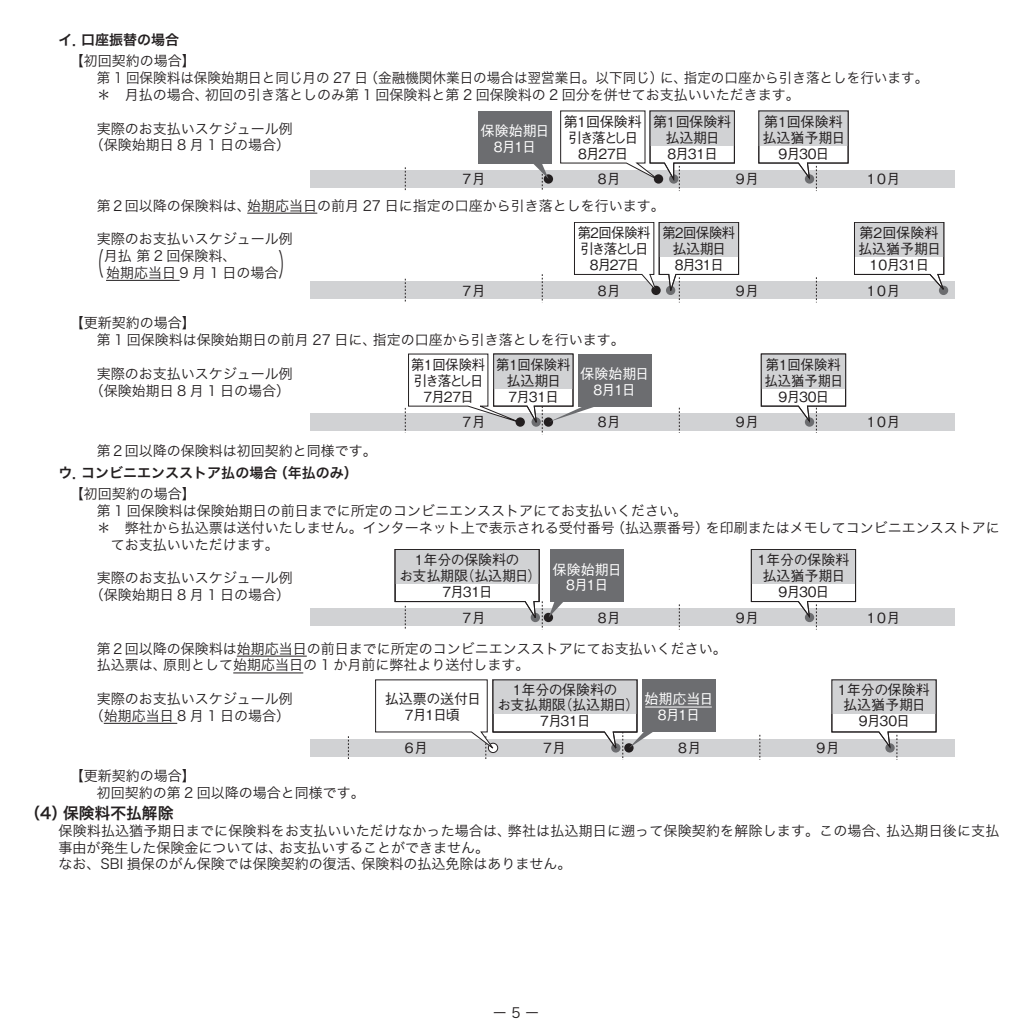
<style>
.page{position:relative;width:1032px;height:1032px;background:#fff}
.page>*{position:absolute;margin:0;border:0;box-sizing:border-box;transform-origin:0 0}
.t1{font:30.8px "Hira Kaku Std N W3";color:#231f20;scale:.45 1}
.t2{font:15.75px "Hira Kaku Std N W6";color:#231f20}
.t3{font:14px/16.8px "Hira Kaku Std N W3";color:#231f20}
.t4{font:14px/15.8px "Gothic BBB Pro Medium 90 pv RKSJ H";letter-spacing:-.01em;color:#231f20;text-align:center}
.t5{font:14px/15.8px "Gothic BBB Pro Medium 90 pv RKSJ H";letter-spacing:-.065em;color:#fff;text-align:center}
.t6{font:14px/15.8px "Gothic BBB Pro Medium 90 pv RKSJ H";letter-spacing:-.01em;color:#231f20;text-align:center;scale:.95 1}
.t7{font:14px "Hira Kaku Std N W6";color:#231f20}
.t8{font:14px/15.8px "Gothic BBB Pro Medium 90 pv RKSJ H";letter-spacing:-.085em;color:#231f20;text-align:center}
.t9{font:14px/15.8px "Gothic BBB Pro Medium 90 pv RKSJ H";letter-spacing:-.105em;color:#231f20;text-align:center;scale:.95 1}
.t10{font:14px/15.8px "Gothic BBB Pro Medium 90 pv RKSJ H";letter-spacing:-.085em;color:#231f20;text-align:center;scale:.95 1}
.t11{font:14px/15.8px "Gothic BBB Pro Medium 90 pv RKSJ H";letter-spacing:-.03em;color:#231f20;text-align:center;scale:.95 1}
.t12{font:14px/15.8px "Gothic BBB Pro Medium 90 pv RKSJ H";letter-spacing:-.045em;color:#231f20;text-align:center}
.s1{font-size:30.8px}
</style>
<div class="page">
<hr style="left:247px;top:213px;width:70px;height:1px;background:#231f20">
<hr style="left:106px;top:280px;width:74px;height:1px;background:#231f20">
<hr style="left:237px;top:656px;width:70px;height:1px;background:#231f20">
<hr style="left:233px;top:673px;width:70px;height:1px;background:#231f20">
<hr style="left:104px;top:723px;width:73px;height:1px;background:#231f20">
<div style="left:310px;top:170px;width:644px;height:18px;background:#d1d2d4"></div>
<svg style="left:405px;top:167px;width:1px;height:24px"></svg>
<div style="left:544px;top:174px;width:9px;height:10px;background:#231f20;border-radius:50%"></div>
<svg style="left:528px;top:163px;width:21px;height:27px"></svg>
<div style="left:478px;top:111px;width:74px;height:52px;background:#6c6d70"></div>
<svg style="left:560px;top:111px;width:175px;height:80px"></svg>
<svg style="left:758px;top:111px;width:90px;height:80px"></svg>
<div style="left:310px;top:282px;width:644px;height:17px;background:#d1d2d4"></div>
<svg style="left:542px;top:274px;width:1px;height:27px"></svg>
<svg style="left:405px;top:279px;width:1px;height:23px"></svg>
<svg style="left:816px;top:277px;width:1px;height:25px"></svg>
<svg style="left:574px;top:222px;width:165px;height:80px"></svg>
<div style="left:939px;top:286px;width:9px;height:9px;background:#6c6d70;border-radius:50%"></div>
<svg style="left:854px;top:222px;width:91px;height:68px"></svg>
<div style="left:310px;top:413px;width:644px;height:18px;background:#d1d2d4"></div>
<svg style="left:679px;top:408px;width:1px;height:25px"></svg>
<div style="left:577px;top:354px;width:74px;height:52px;background:#6c6d70"></div>
<svg style="left:405px;top:354px;width:195px;height:79px"></svg>
<svg style="left:761px;top:354px;width:85px;height:79px"></svg>
<div style="left:310px;top:609px;width:644px;height:17px;background:#d1d2d4"></div>
<svg style="left:679px;top:604px;width:1px;height:25px"></svg>
<div style="left:544px;top:613px;width:9px;height:9px;background:#231f20;border-radius:50%"></div>
<svg style="left:549px;top:601px;width:19px;height:16px"></svg>
<div style="left:550px;top:549px;width:74px;height:52px;background:#6c6d70"></div>
<svg style="left:395px;top:549px;width:148px;height:80px"></svg>
<svg style="left:751px;top:549px;width:105px;height:80px"></svg>
<div style="left:310px;top:739px;width:644px;height:17px;background:#d1d2d4"></div>
<svg style="left:759px;top:735px;width:1px;height:25px"></svg>
<svg style="left:348px;top:736px;width:1px;height:23px"></svg>
<div style="left:642px;top:680px;width:74px;height:52px;background:#6c6d70"></div>
<svg style="left:375px;top:679px;width:284px;height:81px"></svg>
<svg style="left:831px;top:679px;width:105px;height:81px"></svg>
<hr style="left:645px;top:707px;width:67px;height:1px;background:#fff">
<p class="t7" style="left:59px;top:29px;width:122px">イ．口座振替の場合</p>
<p class="t3" style="left:97px;top:52px;width:833px;text-indent:-27px">【初回契約の場合】<br>第 1 回保険料は保険始期日と同じ月の 27 日（金融機関休業日の場合は翌営業日。以下同じ）に、指定の口座から引き落としを行います。＊　月払の場合、初回の引き落としのみ第 1 回保険料と第 2 回保険料の 2 回分を併せてお支払いいただきます。</p>
<p class="t3" style="left:90px;top:120px;width:205px;text-align:center">実際のお支払いスケジュール例（保険始期日 8 月 1 日の場合）</p>
<p class="t4" style="left:462px;top:169px;width:25px">7月</p>
<p class="t4" style="left:598px;top:169px;width:25px">8月</p>
<p class="t4" style="left:736px;top:169px;width:25px">9月</p>
<p class="t4" style="left:867px;top:169px;width:35px">10月</p>
<p class="t5" style="left:481px;top:121px;width:70px">保険始期日<br>8月１日</p>
<p class="t8" style="left:564px;top:112px;width:80px">第1回保険料引き落とし日<br>8月27日</p>
<p class="t4" style="left:653px;top:112px;width:80px">第1回保険料払込期日<br>8月31日</p>
<p class="t4" style="left:762px;top:112px;width:84px">第1回保険料払込猶予期日<br>9月30日</p>
<p class="t3" style="left:97px;top:197px;width:569px">第２回以降の保険料は、始期応当日の前月 27 日に指定の口座から引き落としを行います。</p>
<p class="t3" style="left:97px;top:230px;width:198px">実際のお支払いスケジュール例</p>
<h1 class="t1" style="left:90px;top:240px;width:33px">（</h1>
<p class="t3" style="left:104px;top:247px;width:190px">月払 第 2 回保険料、<br>始期応当日 9 月 1 日の場合<span class="s1">）</span></p>
<p class="t4" style="left:462px;top:281px;width:25px">7月</p>
<p class="t4" style="left:598px;top:281px;width:25px">8月</p>
<p class="t4" style="left:736px;top:281px;width:25px">9月</p>
<p class="t4" style="left:867px;top:281px;width:35px">10月</p>
<p class="t9" style="left:578px;top:223px;width:78px">第2回保険料引き落とし日<br>8月27日</p>
<p class="t11" style="left:662px;top:223px;width:78px">第2回保険料払込期日<br>8月31日</p>
<p class="t4" style="left:858px;top:223px;width:84px">第2回保険料払込猶予期日<br>10月31日</p>
<p class="t3" style="left:97px;top:314px;width:530px;text-indent:-27px">【更新契約の場合】<br>第 1 回保険料は保険始期日の前月 27 日に、指定の口座から引き落としを行います。</p>
<p class="t3" style="left:90px;top:365px;width:205px;text-align:center">実際のお支払いスケジュール例（保険始期日 8 月 1 日の場合）</p>
<p class="t4" style="left:462px;top:412px;width:25px">7月</p>
<p class="t4" style="left:598px;top:412px;width:25px">8月</p>
<p class="t4" style="left:736px;top:412px;width:25px">9月</p>
<p class="t4" style="left:867px;top:412px;width:35px">10月</p>
<p class="t10" style="left:411px;top:355px;width:80px">第1回保険料引き落とし日<br>7月27日</p>
<p class="t6" style="left:496px;top:355px;width:80px">第1回保険料払込期日<br>7月31日</p>
<p class="t6" style="left:764px;top:355px;width:84px">第1回保険料払込猶予期日<br>9月30日</p>
<p class="t5" style="left:580px;top:364px;width:70px">保険始期日<br>8月１日</p>
<p class="t3" style="left:97px;top:442px;width:282px">第２回以降の保険料は初回契約と同様です。</p>
<p class="t7" style="left:59px;top:461px;width:301px">ウ．コンビニエンスストア払の場合（年払のみ）</p>
<p class="t3" style="left:70px;top:485px;width:128px">【初回契約の場合】</p>
<p class="t3" style="left:97px;top:502px;width:592px">第 1 回保険料は保険始期日の前日までに所定のコンビニエンスストアにてお支払いください。</p>
<p class="t3" style="left:97px;top:519px;width:904px">＊　弊社から払込票は送付いたしません。インターネット上で表示される受付番号（払込票番号）を印刷またはメモしてコンビニエンスストアに</p>
<p class="t3" style="left:111px;top:536px;width:170px">てお支払いいただけます。</p>
<p class="t3" style="left:90px;top:569px;width:205px;text-align:center">実際のお支払いスケジュール例（保険始期日 8 月 1 日の場合）</p>
<p class="t4" style="left:462px;top:608px;width:25px">7月</p>
<p class="t4" style="left:598px;top:608px;width:25px">8月</p>
<p class="t4" style="left:736px;top:608px;width:25px">9月</p>
<p class="t4" style="left:867px;top:608px;width:35px">10月</p>
<p class="t4" style="left:399px;top:550px;width:144px">1年分の保険料の<br>お支払期限（払込期日）<br>7月31日</p>
<p class="t4" style="left:757px;top:550px;width:94px">1年分の保険料払込猶予期日<br>9月30日</p>
<p class="t5" style="left:553px;top:560px;width:70px">保険始期日<br>8月１日</p>
<p class="t3" style="left:97px;top:640px;width:632px">第２回以降の保険料は始期応当日の前日までに所定のコンビニエンスストアにてお支払いください。払込票は、原則として始期応当日の 1 か月前に弊社より送付します。</p>
<p class="t3" style="left:90px;top:690px;width:205px;text-align:center">実際のお支払いスケジュール例（始期応当日 8 月 1 日の場合）</p>
<p class="t4" style="left:405px;top:738px;width:25px">6月</p>
<p class="t4" style="left:543px;top:738px;width:25px">7月</p>
<p class="t4" style="left:678px;top:738px;width:25px">8月</p>
<p class="t4" style="left:816px;top:738px;width:25px">9月</p>
<p class="t12" style="left:385px;top:689px;width:98px">払込票の送付日<br>7月1日頃</p>
<p class="t4" style="left:497px;top:680px;width:144px">1年分の保険料の<br>お支払期限（払込期日）<br>7月31日</p>
<p class="t4" style="left:838px;top:680px;width:94px">1年分の保険料払込猶予期日<br>9月30日</p>
<p class="t5" style="left:644px;top:689px;width:70px">始期応当日<br>8月１日</p>
<p class="t3" style="left:97px;top:767px;width:270px;text-indent:-27px">【更新契約の場合】<br>初回契約の第 2 回以降の場合と同様です。</p>
<p class="t2" style="left:24px;top:801px;width:151px">（4）保険料不払解除</p>
<p class="t3" style="left:59px;top:822px;width:942px">保険料払込猶予期日までに保険料をお支払いいただけなかった場合は、弊社は払込期日に遡って保険契約を解除します。この場合、払込期日後に支払事由が発生した保険金については、お支払いすることができません。<br>なお、SBI 損保のがん保険では保険契約の復活、保険料の払込免除はありません。</p>
<p class="t3" style="left:493px;top:1004px;width:48px">ー 5 ー</p>
</div>
